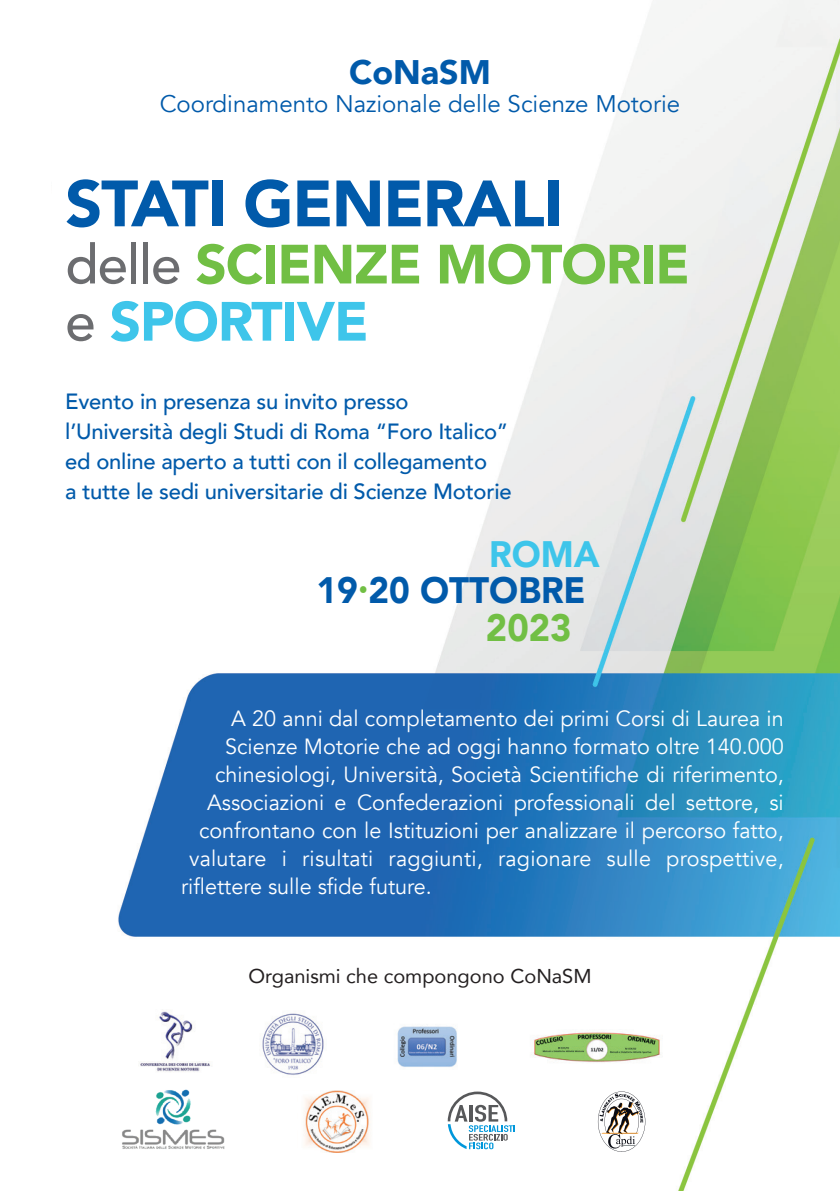
<style>
.page{position:relative;width:840px;height:1191px;background:#fff}
.page>*{position:absolute;margin:0;border:0;box-sizing:border-box;transform-origin:0 0}
.t1{font:900 64.6px "Avenir";letter-spacing:-.02em;color:#015aaa}
.t2{font:900 54.6px/57.2px "Avenir";letter-spacing:-.02em;color:#71bf44}
.t3{font:900 38px "Avenir";color:#71bf44;scale:.95 1}
.t4{font:900 36.8px/36px "Avenir";color:#015aaa;scale:.95 1}
.t5{font:900 34px "Avenir";color:#015aaa}
.t6{font:24px "Avenir";color:#015aaa}
.t7{font:22px "Avenir";color:#fff}
.t8{font:500 22px/30px "Avenir";letter-spacing:-.01em;color:#015aaa}
.t9{font:20px "Avenir";color:#231f20}
.s1{font-weight:500;color:#6c6d70}
.s2{color:#3ec5ea}
</style>
<div class="page">
<img style="left:118px;top:0;width:721px;height:1191px">
<div style="left:586px;top:1083px;width:72px;height:74px;background:#fff"></div>
<svg style="left:597px;top:1091px;width:48px;height:60px"></svg>
<svg style="left:447px;top:1091px;width:67px;height:58px"></svg>
<img style="left:390px;top:1020px;width:71px;height:53px">
<img style="left:297px;top:1090px;width:79px;height:62px">
<img style="left:524px;top:1024px;width:145px;height:42px">
<img style="left:119px;top:1088px;width:109px;height:62px">
<img style="left:259px;top:1010px;width:67px;height:67px">
<img style="left:138px;top:1009px;width:74px;height:64px">
<h3 class="t5" style="left:349px;top:43px;width:143px">CoNaSM</h3>
<p class="t6" style="left:160px;top:90px;width:522px">Coordinamento Nazionale delle Scienze Motorie</p>
<h1 class="t1" style="left:65px;top:148px;width:498px">STATI GENERALI</h1>
<h2 class="t2" style="left:65px;top:234px;width:625px"><span class="s1">delle</span> SCIENZE MOTORIE <span class="s1">e</span> <span class="s2">SPORTIVE</span></h2>
<p class="t8" style="left:65px;top:385px;width:447px">Evento in presenza su invito presso l’Università degli Studi di Roma “Foro Italico” ed online aperto a tutti con il collegamento<br>a tutte le sedi universitarie di Scienze Motorie</p>
<h3 class="t4" style="left:316px;top:535px;width:299px;text-indent:172px"><span class="s2">ROMA<br></span>19<sup>.</sup>20 OTTOBRE</h3>
<h3 class="t3" style="left:485px;top:595px;width:92px">2023</h3>
<p class="t7" style="left:231px;top:705px;width:553px">A 20 anni dal completamento dei primi Corsi di Laurea in</p>
<p class="t7" style="left:225px;top:733px;width:560px">Scienze Motorie che ad oggi hanno formato oltre 140.000</p>
<p class="t7" style="left:215px;top:761px;width:570px">chinesiologi, Università, Società Scientifiche di riferimento,</p>
<p class="t7" style="left:207px;top:789px;width:578px">Associazioni e Confederazioni professionali del settore, si</p>
<p class="t7" style="left:199px;top:817px;width:585px">confrontano con le Istituzioni per analizzare il percorso fatto,</p>
<p class="t7" style="left:189px;top:845px;width:595px">valutare i risultati raggiunti, ragionare sulle prospettive,</p>
<p class="t7" style="left:181px;top:873px;width:252px">riflettere sulle sfide future.</p>
<p class="t9" style="left:248px;top:959px;width:344px">Organismi che compongono CoNaSM</p>
</div>
